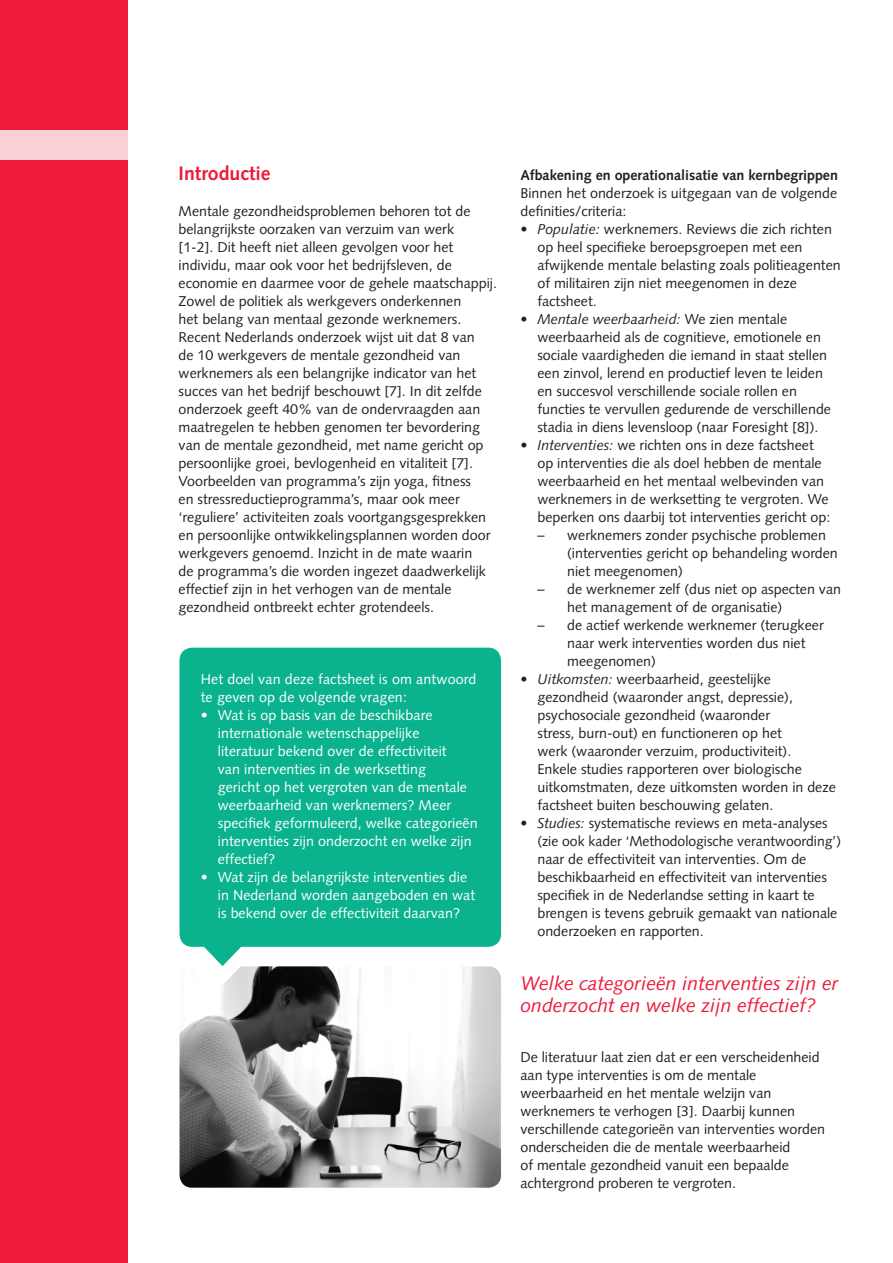
<style>
.page{position:relative;width:893px;height:1263px;background:#fff}
.page>*{position:absolute;margin:0;border:0;box-sizing:border-box;transform-origin:0 0}
.t1{font:italic 19.5px/22.5px "Syntax LT Std";color:#ed1a3a}
.t2{font:700 19.5px "Syntax LT Std";color:#ed1a3a}
.t3{font:14.25px/18px "Syntax LT Std";color:#231f20}
.t4{font:14.25px/18px "Syntax LT Std";letter-spacing:.005em;color:#fff}
.t5{font:700 14.25px "Syntax LT Std";color:#231f20}
.s1{font-style:italic}
</style>
<div class="page">
<div style="left:0;top:0;width:128px;height:1263px;background:#ed1a3a"></div>
<div style="left:0;top:130px;width:128px;height:29px;background:#fbd1d7"></div>
<img style="left:179px;top:966px;width:322px;height:222px">
<svg style="left:202px;top:947px;width:41px;height:38px"></svg>
<div style="left:179px;top:648px;width:322px;height:299px;background:#0ab38d;border-radius:13px"></div>
<h1 class="t2" style="left:179px;top:162px;width:94px">Introductie</h1>
<p class="t3" style="left:179px;top:202px;width:320px">Mentale gezondheidsproblemen behoren tot de belangrijkste oorzaken van verzuim van werk<br>[1-2]. Dit heeft niet alleen gevolgen voor het individu, maar ook voor het bedrijfsleven, de economie en daarmee voor de gehele maatschappij.<br>Zowel de politiek als werkgevers onderkennen<br>het belang van mentaal gezonde werknemers.<br>Recent Nederlands onderzoek wijst uit dat 8 van<br>de 10 werkgevers de mentale gezondheid van werknemers als een belangrijke indicator van het succes van het bedrijf beschouwt [7]. In dit zelfde onderzoek geeft 40% van de ondervraagden aan maatregelen te hebben genomen ter bevordering van de mentale gezondheid, met name gericht op persoonlijke groei, bevlogenheid en vitaliteit [7].<br>Voorbeelden van programma’s zijn yoga, fitness<br>en stressreductieprogramma’s, maar ook meer ‘reguliere’ activiteiten zoals voortgangsgesprekken en persoonlijke ontwikkelingsplannen worden door werkgevers genoemd. Inzicht in de mate waarin<br>de programma’s die worden ingezet daadwerkelijk effectief zijn in het verhogen van de mentale gezondheid ontbreekt echter grotendeels.</p>
<p class="t4" style="left:201px;top:670px;width:277px">Het doel van deze factsheet is om antwoord te geven op de volgende vragen:</p>
<p class="t4" style="left:218px;top:706px;width:261px;text-indent:-17px">• Wat is op basis van de beschikbare internationale wetenschappelijke literatuur bekend over de effectiviteit<br>van interventies in de werksetting<br>gericht op het vergroten van de mentale weerbaarheid van werknemers? Meer specifiek geformuleerd, welke categorieën interventies zijn onderzocht en welke zijn effectief?</p>
<p class="t4" style="left:218px;top:868px;width:259px;text-indent:-17px">• Wat zijn de belangrijkste interventies die in Nederland worden aangeboden en wat is bekend over de effectiviteit daarvan?</p>
<p class="t5" style="left:520px;top:166px;width:319px">Afbakening en operationalisatie van kernbegrippen</p>
<p class="t3" style="left:520px;top:184px;width:318px">Binnen het onderzoek is uitgegaan van de volgende definities/criteria:</p>
<p class="t3" style="left:537px;top:220px;width:305px;text-indent:-17px">• <span class="s1">Populatie:</span> werknemers. Reviews die zich richten op heel specifieke beroepsgroepen met een afwijkende mentale belasting zoals politieagenten of militairen zijn niet meegenomen in deze factsheet.</p>
<p class="t3" style="left:537px;top:310px;width:295px;text-indent:-17px">• <span class="s1">Mentale weerbaarheid:</span> We zien mentale weerbaarheid als de cognitieve, emotionele en sociale vaardigheden die iemand in staat stellen een zinvol, lerend en productief leven te leiden en succesvol verschillende sociale rollen en functies te vervullen gedurende de verschillende stadia in diens levensloop (naar Foresight [8]).</p>
<p class="t3" style="left:537px;top:436px;width:294px;text-indent:-17px">• <span class="s1">Interventies:</span> we richten ons in deze factsheet op interventies die als doel hebben de mentale weerbaarheid en het mentaal welbevinden van werknemers in de werksetting te vergroten. We beperken ons daarbij tot interventies gericht op:</p>
<p class="t3" style="left:567px;top:526px;width:272px;text-indent:-30px">– werknemers zonder psychische problemen (interventies gericht op behandeling worden niet meegenomen)</p>
<p class="t3" style="left:567px;top:580px;width:275px;text-indent:-30px">– de werknemer zelf (dus niet op aspecten van het management of de organisatie)</p>
<p class="t3" style="left:567px;top:616px;width:258px;text-indent:-30px">– de actief werkende werknemer (terugkeer naar werk interventies worden dus niet meegenomen)</p>
<p class="t3" style="left:537px;top:670px;width:300px;text-indent:-17px">• <span class="s1">Uitkomsten:</span> weerbaarheid, geestelijke gezondheid (waaronder angst, depressie), psychosociale gezondheid (waaronder<br>stress, burn-out) en functioneren op het<br>werk (waaronder verzuim, productiviteit).<br>Enkele studies rapporteren over biologische uitkomstmaten, deze uitkomsten worden in deze factsheet buiten beschouwing gelaten.</p>
<p class="t3" style="left:537px;top:814px;width:305px;text-indent:-17px">• <span class="s1">Studies:</span> systematische reviews en meta-analyses (zie ook kader ‘Methodologische verantwoording’) naar de effectiviteit van interventies. Om de beschikbaarheid en effectiviteit van interventies specifiek in de Nederlandse setting in kaart te brengen is tevens gebruik gemaakt van nationale onderzoeken en rapporten.</p>
<h1 class="t1" style="left:520px;top:972px;width:319px">Welke categorieën interventies zijn er onderzocht en welke zijn effectief?</h1>
<p class="t3" style="left:520px;top:1048px;width:306px">De literatuur laat zien dat er een verscheidenheid aan type interventies is om de mentale weerbaarheid en het mentale welzijn van werknemers te verhogen [3]. Daarbij kunnen verschillende categorieën van interventies worden onderscheiden die de mentale weerbaarheid<br>of mentale gezondheid vanuit een bepaalde achtergrond proberen te vergroten.</p>
</div>
